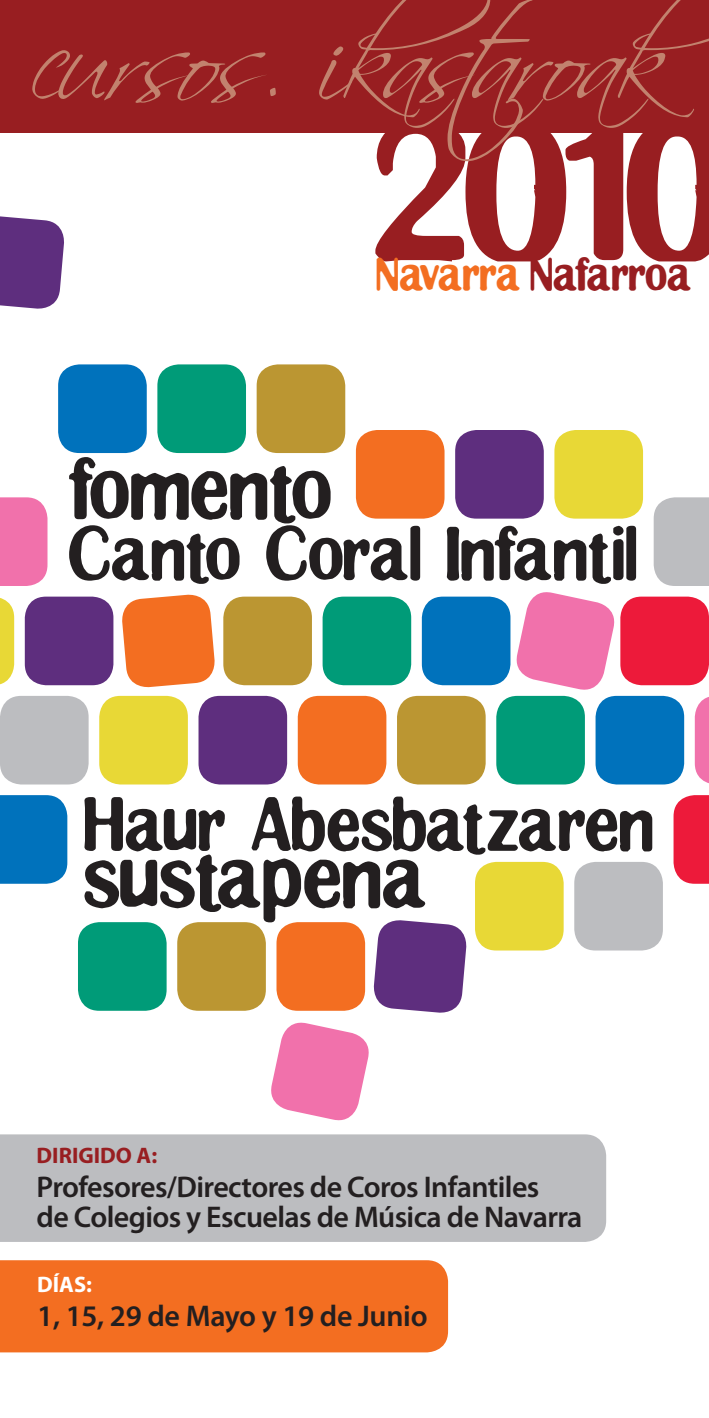
<style>
.page{position:relative;width:709px;height:1418px;background:#fff}
.page>*{position:absolute;margin:0;border:0;box-sizing:border-box;transform-origin:0 0}
.t1{font:137.5px "Clingy";color:#981e21}
.t2{font:112.5px "Scriptina";letter-spacing:-.065em;color:#c2826e}
.t3{font:60px "Clingy";letter-spacing:.025em;color:#231f20}
.t4{font:52.5px "Clingy";letter-spacing:.025em;color:#231f20}
.t5{font:32.5px "Clingy";color:#981e21}
.t6{font:600 30px/30px "Myriad Pro";letter-spacing:-.02em;color:#231f20}
.t7{font:700 22.5px "Myriad Pro";color:#981e21}
.t8{font:700 22.5px "Myriad Pro";color:#fff}
.s1{color:#f36e21}
</style>
<div class="page">
<div style="left:0;top:497px;width:47px;height:89px;background:#f171ab"></div>
<div style="left:356px;top:430px;width:88px;height:88px;background:#f36e21;border-radius:21px"></div>
<div style="left:157px;top:364px;width:89px;height:89px;background:#009b78;border-radius:21px"></div>
<div style="left:554px;top:430px;width:89px;height:88px;background:#e8d836;border-radius:21px"></div>
<div style="left:58px;top:364px;width:89px;height:89px;background:#0072bc;border-radius:21px"></div>
<div style="left:455px;top:430px;width:89px;height:88px;background:#5e2e7e;border-radius:21px"></div>
<div style="left:257px;top:364px;width:88px;height:89px;background:#bb9632;border-radius:21px"></div>
<div style="left:653px;top:497px;width:56px;height:89px;background:#bcbdc0"></div>
<div style="left:0;top:795px;width:67px;height:88px;background:#0072bc"></div>
<svg style="left:673px;top:795px;width:36px;height:88px;background:#ee2a47"></svg>
<div style="left:78px;top:922px;width:89px;height:88px;background:#009b78;border-radius:21px"></div>
<div style="left:475px;top:861px;width:88px;height:89px;background:#e8d836;border-radius:21px"></div>
<svg style="left:0;top:216px;width:64px;height:93px;background:#6e438b"></svg>
<div style="left:177px;top:922px;width:89px;height:88px;background:#bb9632;border-radius:21px"></div>
<div style="left:574px;top:861px;width:89px;height:89px;background:#bcbdc0;border-radius:21px"></div>
<svg style="left:516px;top:592px;width:99px;height:98px"></svg>
<svg style="left:271px;top:920px;width:196px;height:201px"></svg>
<div style="left:620px;top:596px;width:89px;height:89px;background:#ed1a3a;border-radius:21px"></div>
<svg style="left:122px;top:594px;width:93px;height:94px;background:#f48240"></svg>
<div style="left:322px;top:596px;width:89px;height:89px;background:#009b78;border-radius:21px"></div>
<svg style="left:0;top:598px;width:14px;height:87px"></svg>
<div style="left:422px;top:596px;width:88px;height:89px;background:#0072bc;border-radius:21px"></div>
<div style="left:25px;top:596px;width:88px;height:89px;background:#5e2e7e;border-radius:21px"></div>
<div style="left:223px;top:596px;width:89px;height:89px;background:#bb9632;border-radius:21px"></div>
<svg style="left:694px;top:697px;width:15px;height:87px"></svg>
<div style="left:298px;top:696px;width:88px;height:88px;background:#f36e21;border-radius:21px"></div>
<div style="left:496px;top:696px;width:89px;height:88px;background:#009b78;border-radius:21px"></div>
<div style="left:99px;top:696px;width:89px;height:88px;background:#e8d836;border-radius:21px"></div>
<div style="left:595px;top:696px;width:89px;height:88px;background:#0072bc;border-radius:21px"></div>
<div style="left:198px;top:696px;width:89px;height:88px;background:#5e2e7e;border-radius:21px"></div>
<div style="left:397px;top:696px;width:88px;height:88px;background:#bb9632;border-radius:21px"></div>
<div style="left:0;top:696px;width:89px;height:88px;background:#bcbdc0;border-radius:21px"></div>
<div style="left:0;top:1134px;width:606px;height:107px;background:#bcbdc0"></div>
<div style="left:0;top:1260px;width:448px;height:92px;background:#f36e21"></div>
<div style="left:0;top:0;width:709px;height:132px;background:#981e21"></div>
<p class="t2" style="left:31px;top:-6px;width:735px">cursos· ikastaroak</p>
<p class="t1" style="left:375px;top:133px;width:356px">2010</p>
<p class="t5" style="left:377px;top:260px;width:316px"><span class="s1">Navarra</span> •Nafarroa</p>
<p class="t3" style="left:69px;top:464px;width:264px">fomento</p>
<p class="t4" style="left:69px;top:532px;width:569px">Canto Coral Infantil</p>
<p class="t4" style="left:84px;top:802px;width:570px">Haur Abesbatzaren</p>
<p class="t3" style="left:84px;top:852px;width:343px">sustapena</p>
<p class="t7" style="left:37px;top:1140px;width:122px">DIRIGIDO A:</p>
<p class="t6" style="left:37px;top:1170px;width:547px">Profesores/Directores de Coros Infantiles<br>de Colegios y Escuelas de Música de Navarra</p>
<p class="t8" style="left:37px;top:1269px;width:56px">DÍAS:</p>
<p class="t6" style="left:37px;top:1299px;width:392px">1, 15, 29 de Mayo y 19 de Junio</p>
</div>
